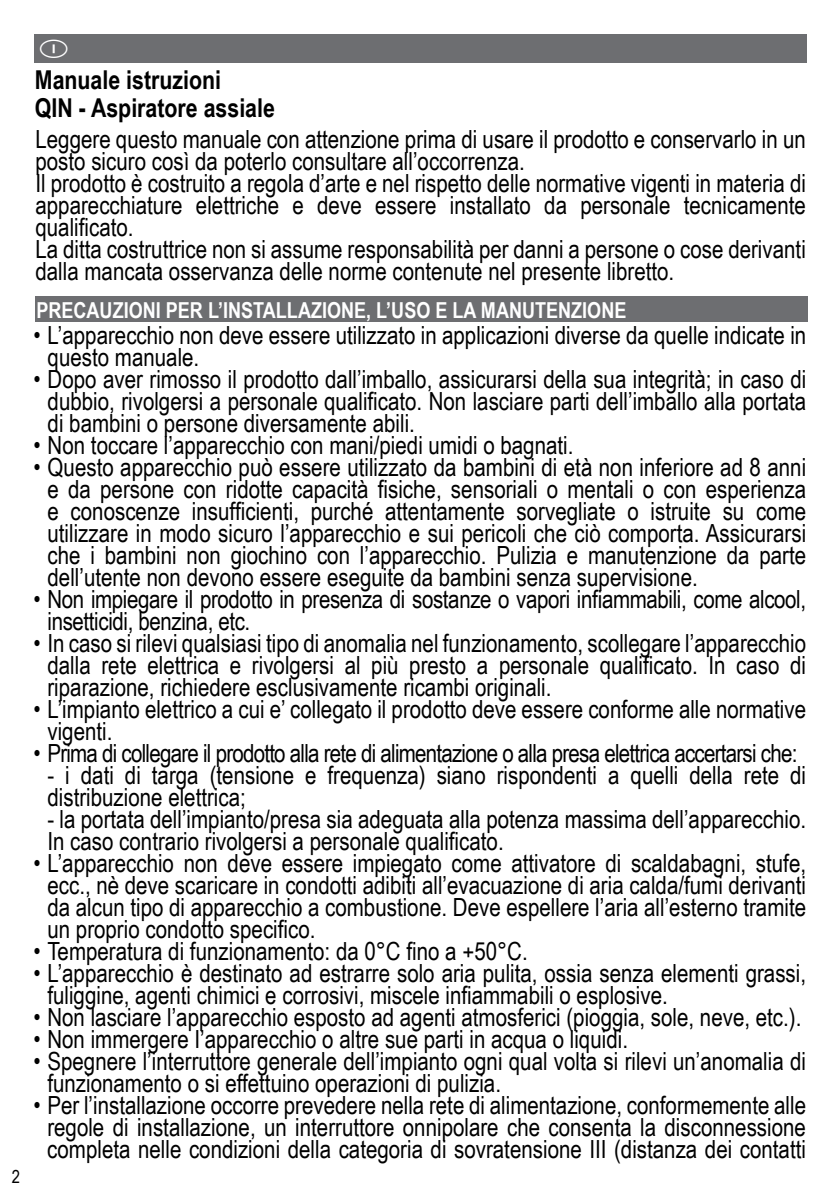
<style>
.page{position:relative;width:840px;height:1191px;background:#fff}
.page>*{position:absolute;margin:0;border:0;box-sizing:border-box;transform-origin:0 0}
.t1{font:700 26px/28px "Arial Narrow";color:#000}
.t2{font:25px/22px "Arial Narrow";color:#000}
.t3{font:25px "Arial Narrow";letter-spacing:-.03em;color:#000}
.t4{font:700 22px "Arial Narrow";color:#fff}
.t5{font:18px "Arial Narrow";color:#000}
</style>
<div class="page">
<div style="left:34px;top:34px;width:772px;height:28px;background:#6d6e71"></div>
<div style="left:35px;top:296px;width:772px;height:25px;background:#6d6e71"></div>
<p class="t5" style="left:12px;top:1163px;width:10px">2</p>
<p class="t1" style="left:35px;top:65px;width:241px">Manuale istruzioni<br>QIN - Aspiratore assiale</p>
<p class="t2" style="left:35px;top:127px;width:771px">Leggere questo manuale con attenzione prima di usare il prodotto e conservarlo in un posto sicuro così da poterlo consultare all’occorrenza.<br>Il prodotto è costruito a regola d’arte e nel rispetto delle normative vigenti in materia di apparecchiature elettriche e deve essere installato da personale tecnicamente qualificato.<br>La ditta costruttrice non si assume responsabilità per danni a persone o cose derivanti dalla mancata osservanza delle norme contenute nel presente libretto.</p>
<p class="t4" style="left:36px;top:293px;width:26px">PRECAUZ</p>
<p class="t4" style="left:124px;top:293px;width:130px">IONI PER L’INSTALLAZ</p>
<p class="t4" style="left:322px;top:293px;width:83px">IONE, L’USO</p>
<p class="t4" style="left:435px;top:293px;width:190px">E LA MANUTENZIONE</p>
<p class="t2" style="left:48px;top:323px;width:759px;text-indent:-14px">• L’apparecchio non deve essere utilizzato in applicazioni diverse da quelle indicate in questo manuale.</p>
<p class="t2" style="left:48px;top:367px;width:759px;text-align:justify;text-indent:-14px">• Dopo aver rimosso il prodotto dall’imballo, assicurarsi della sua integrità; in caso di dubbio, rivolgersi a personale qualificato. Non lasciare parti dell’imballo alla portata di bambini o persone diversamente abili.</p>
<p class="t2" style="left:34px;top:433px;width:541px">• Non toccare l’apparecchio con mani/piedi umidi o bagnati.</p>
<p class="t2" style="left:47px;top:455px;width:759px;text-align:justify;text-indent:-14px">• Questo apparecchio può essere utilizzato da bambini di età non inferiore ad 8 anni e da persone con ridotte capacità fisiche, sensoriali o mentali o con esperienza e conoscenze insufficienti, purché attentamente sorvegliate o istruite su come utilizzare in modo sicuro l’apparecchio e sui pericoli che ciò comporta. Assicurarsi che i bambini non giochino con l’apparecchio. Pulizia e manutenzione da parte dell’utente non devono essere eseguite da bambini senza supervisione.</p>
<p class="t2" style="left:47px;top:587px;width:759px;text-indent:-14px">• Non impiegare il prodotto in presenza di sostanze o vapori infiammabili, come alcool, insetticidi, benzina, etc.</p>
<p class="t2" style="left:47px;top:631px;width:759px;text-align:justify;text-indent:-14px">• In caso si rilevi qualsiasi tipo di anomalia nel funzionamento, scollegare l’apparecchio dalla rete elettrica e rivolgersi al più presto a personale qualificato. In caso di riparazione, richiedere esclusivamente ricambi originali.</p>
<p class="t2" style="left:47px;top:697px;width:759px;text-indent:-14px">• L’impianto elettrico a cui e’ collegato il prodotto deve essere conforme alle normative vigenti.</p>
<p class="t3" style="left:33px;top:735px;width:765px">• Prima di collegare il prodotto alla rete di alimentazione o alla presa elettrica accertarsi che:</p>
<p class="t2" style="left:47px;top:763px;width:759px">- i dati di targa (tensione e frequenza) siano rispondenti a quelli della rete di distribuzione elettrica;</p>
<p class="t2" style="left:47px;top:807px;width:759px">- la portata dell’impianto/presa sia adeguata alla potenza massima dell’apparecchio.<br>In caso contrario rivolgersi a personale qualificato.</p>
<p class="t2" style="left:47px;top:851px;width:759px;text-align:justify;text-indent:-14px">• L’apparecchio non deve essere impiegato come attivatore di scaldabagni, stufe, ecc., nè deve scaricare in condotti adibiti all’evacuazione di aria calda/fumi derivanti da alcun tipo di apparecchio a combustione. Deve espellere l’aria all’esterno tramite un proprio condotto specifico.</p>
<p class="t2" style="left:33px;top:939px;width:495px">• Temperatura di funzionamento: da 0°C fino a +50°C.</p>
<p class="t2" style="left:47px;top:961px;width:759px;text-indent:-14px">• L’apparecchio è destinato ad estrarre solo aria pulita, ossia senza elementi grassi, fuliggine, agenti chimici e corrosivi, miscele infiammabili o esplosive.</p>
<p class="t2" style="left:33px;top:1005px;width:769px">• Non lasciare l’apparecchio esposto ad agenti atmosferici (pioggia, sole, neve, etc.).</p>
<p class="t2" style="left:33px;top:1027px;width:595px">• Non immergere I’apparecchio o altre sue parti in acqua o liquidi.</p>
<p class="t2" style="left:47px;top:1049px;width:759px;text-indent:-14px">• Spegnere l’interruttore generale dell’impianto ogni qual volta si rilevi un’anomalia di funzionamento o si effettuino operazioni di pulizia.</p>
<p class="t2" style="left:33px;top:1093px;width:773px;text-align:center">• Per l’installazione occorre prevedere nella rete di alimentazione, conformemente alle regole di installazione, un interruttore onnipolare che consenta la disconnessione completa nelle condizioni della categoria di sovratensione III (distanza dei contatti</p>
</div>
